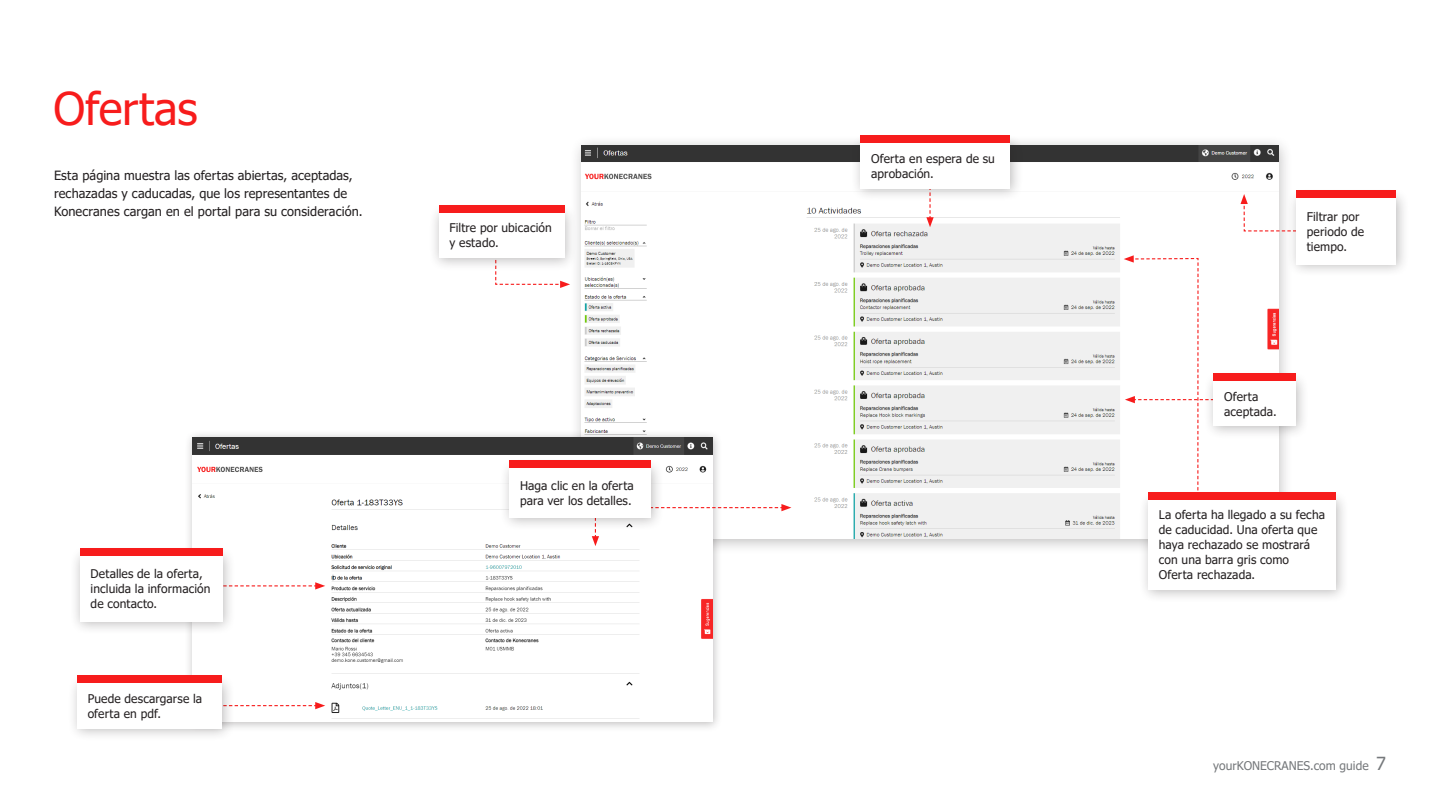
<style>
.page{position:relative;width:1440px;height:810px;background:#fff}
.page>*{position:absolute;margin:0;border:0;box-sizing:border-box;transform-origin:0 0}
.Headline_Inside{font:45px "Tahoma";letter-spacing:-.005em;color:#f71c1c}
.Body_copy{font:12.75px/18px "Tahoma";letter-spacing:.005em;color:#231f20}
.Box_text{font:12px/15px "Tahoma";letter-spacing:.01em;color:#231f20}
.t1{font:12px "Tahoma";color:#75787b}
.s1{font-size:18px}
</style>
<div class="page">
<div style="left:569px;top:135px;width:724px;height:420px;background:#231f20;opacity:.3"></div>
<img style="left:582px;top:146px;width:696px;height:392px">
<div style="left:184px;top:430px;width:538px;height:302px;background:#231f20;opacity:.3"></div>
<img style="left:193px;top:437px;width:519px;height:284px">
<svg style="left:495px;top:271px;width:75px;height:17px"></svg>
<svg style="left:1240px;top:194px;width:46px;height:38px"></svg>
<div style="left:429px;top:203px;width:148px;height:68px;background:#231f20;opacity:.3"></div>
<div style="left:439px;top:213px;width:125px;height:45px;background:#fff"></div>
<div style="left:439px;top:205px;width:125px;height:8px;background:#f71c1c"></div>
<div style="left:1286px;top:188px;width:123px;height:90px;background:#231f20;opacity:.3"></div>
<div style="left:1296px;top:198px;width:100px;height:66px;background:#fff"></div>
<div style="left:1296px;top:190px;width:100px;height:8px;background:#f71c1c"></div>
<svg style="left:592px;top:530px;width:7px;height:16px"></svg>
<svg style="left:926px;top:201px;width:7px;height:26px"></svg>
<svg style="left:664px;top:504px;width:127px;height:7px"></svg>
<svg style="left:235px;top:702px;width:90px;height:7px"></svg>
<svg style="left:236px;top:582px;width:89px;height:8px"></svg>
<div style="left:499px;top:458px;width:165px;height:72px;background:#231f20;opacity:.3"></div>
<div style="left:509px;top:468px;width:142px;height:50px;background:#fff"></div>
<div style="left:509px;top:460px;width:142px;height:8px;background:#f71c1c"></div>
<div style="left:67px;top:673px;width:168px;height:68px;background:#231f20;opacity:.3"></div>
<div style="left:77px;top:683px;width:145px;height:45px;background:#fff"></div>
<div style="left:77px;top:676px;width:145px;height:7px;background:#f71c1c"></div>
<div style="left:70px;top:546px;width:166px;height:88px;background:#231f20;opacity:.3"></div>
<div style="left:80px;top:556px;width:143px;height:66px;background:#fff"></div>
<div style="left:80px;top:548px;width:143px;height:8px;background:#f71c1c"></div>
<div style="left:850px;top:133px;width:173px;height:68px;background:#231f20;opacity:.3"></div>
<div style="left:860px;top:143px;width:150px;height:45px;background:#fff"></div>
<div style="left:860px;top:136px;width:150px;height:7px;background:#f71c1c"></div>
<div style="left:1203px;top:371px;width:106px;height:68px;background:#231f20;opacity:.3"></div>
<div style="left:1213px;top:381px;width:83px;height:45px;background:#fff"></div>
<div style="left:1213px;top:373px;width:83px;height:8px;background:#f71c1c"></div>
<svg style="left:1123px;top:255px;width:97px;height:263px"></svg>
<div style="left:1138px;top:489px;width:210px;height:114px;background:#231f20;opacity:.3"></div>
<div style="left:1148px;top:499px;width:187px;height:91px;background:#fff"></div>
<div style="left:1148px;top:492px;width:187px;height:7px;background:#f71c1c"></div>
<p class="Headline_Inside" style="left:53px;top:79px;width:146px">Ofertas</p>
<p class="Body_copy" style="left:54px;top:167px;width:310px">Esta página muestra las ofertas abiertas, aceptadas, rechazadas y caducadas, que los representantes de<br>Konecranes cargan en el portal para su consideración.</p>
<p class="Box_text" style="left:91px;top:567px;width:121px">Detalles de la oferta, incluida la información de contacto.</p>
<p class="Box_text" style="left:88px;top:692px;width:116px">Puede descargarse la oferta en pdf.</p>
<p class="Box_text" style="left:871px;top:152px;width:125px">Oferta en espera de su aprobación.</p>
<p class="Box_text" style="left:449px;top:221px;width:104px">Filtre por ubicación y estado.</p>
<p class="Box_text" style="left:1306px;top:209px;width:59px">Filtrar por periodo de tiempo.</p>
<p class="Box_text" style="left:520px;top:478px;width:115px">Haga clic en la oferta para ver los detalles.</p>
<p class="Box_text" style="left:1224px;top:389px;width:54px">Oferta aceptada.</p>
<p class="Box_text" style="left:1159px;top:508px;width:168px">La oferta ha llegado a su fecha de caducidad. Una oferta que haya rechazado se mostrará con una barra gris como<br>Oferta rechazada.</p>
<p class="t1" style="left:1213px;top:757px;width:174px">yourKONECRANES.com guide <span class="s1">7</span></p>
</div>
